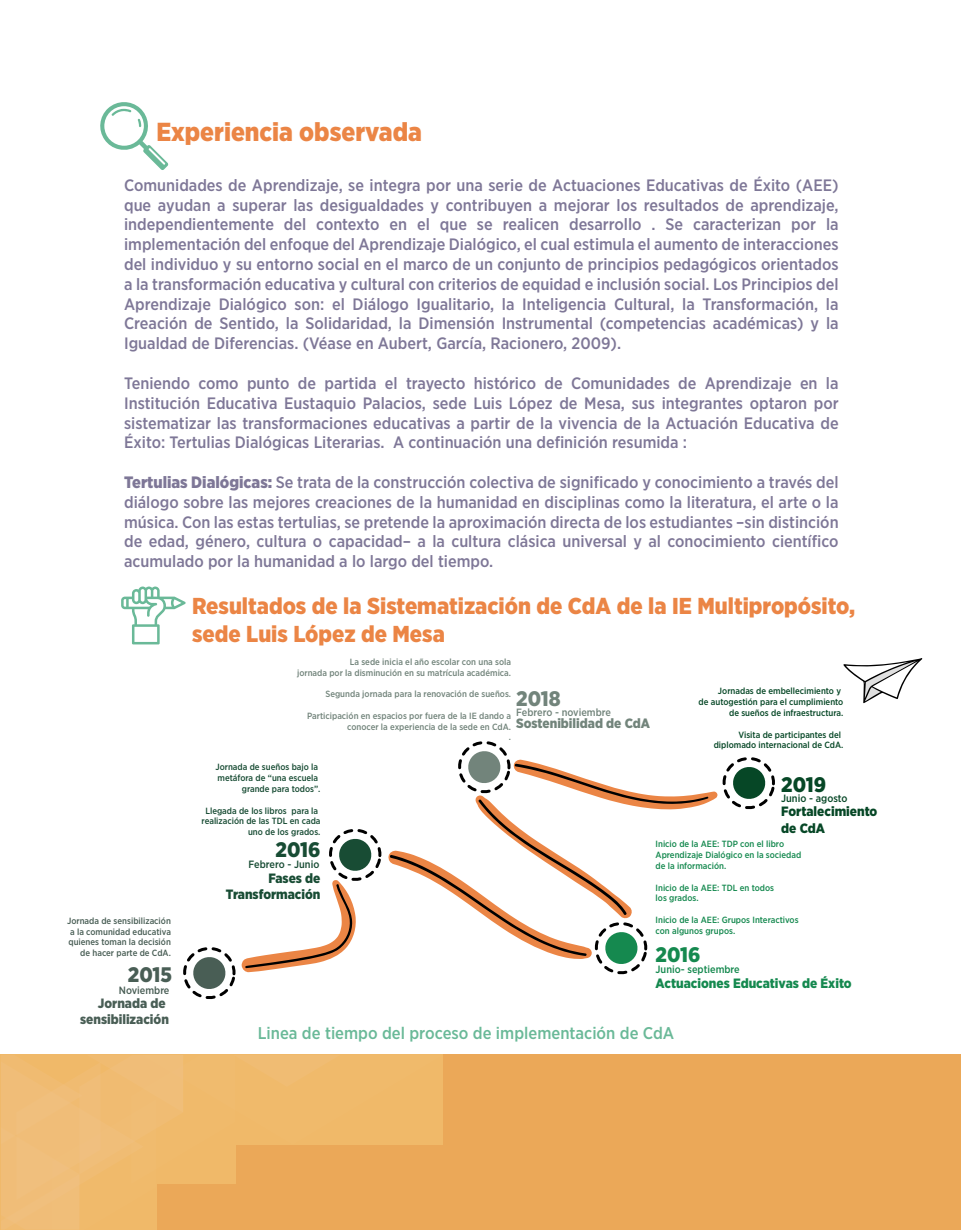
<style>
.page{position:relative;width:961px;height:1231px;background:#fff}
.page>*{position:absolute;margin:0;border:0;box-sizing:border-box;transform-origin:0 0}
.t1{font:900 26.1px "Gotham Narrow";color:#eb8545}
.t2{font:900 23.1px/27.6px "Gotham Narrow";color:#eb8545}
.t3{font:900 21px "Gotham Narrow";color:#495e55}
.t4{font:900 21px "Gotham Narrow";color:#184c34}
.t5{font:900 21px "Gotham Narrow";color:#15894f}
.t6{font:900 21px "Gotham Narrow";color:#72847b}
.t7{font:900 21px "Gotham Narrow";color:#064726}
.t8{font:500 16.95px "Gotham Narrow";color:#6ab998}
.t9{font:500 16.5px/19.8px "Gotham Narrow";color:#7e7797;text-align:justify}
.t10{font:900 13.5px "Gotham Narrow";color:#15894f}
.t11{font:900 13.5px/16.2px "Gotham Narrow";color:#495e55;text-align:right}
.t12{font:900 13.5px/16.2px "Gotham Narrow";color:#184c34;text-align:right}
.t13{font:900 13.5px/16.2px "Gotham Narrow";color:#064726}
.t14{font:900 13.5px "Gotham Narrow";color:#72847b}
.t15{font:500 10.5px "Gotham Narrow";color:#72847b}
.t16{font:500 10.5px "Gotham Narrow";color:#15894f}
.t17{font:500 10.5px "Gotham Narrow";color:#184c34}
.t18{font:500 10.5px "Gotham Narrow";color:#064726}
.t19{font:500 10.5px "Gotham Narrow";color:#495e55}
.t20{font:500 9px/10.8px "Gotham Narrow";color:#72847b;text-align:right}
.t21{font:500 9px/10.8px "Gotham Narrow";color:#15894f}
.t22{font:500 9px/10.8px "Gotham Narrow";color:#064726;text-align:right}
.t23{font:500 9px/10.8px "Gotham Narrow";color:#184c34;text-align:right}
.t24{font:500 9px/10.8px "Gotham Narrow";color:#495e55;text-align:right}
.s1{font-weight:900}
</style>
<div class="page">
<div style="left:1px;top:1054px;width:960px;height:176px;background:#eba858"></div>
<svg style="left:1px;top:1054px;width:442px;height:175px"></svg>
<svg style="left:100px;top:102px;width:68px;height:68px"></svg>
<svg style="left:121px;top:586px;width:65px;height:58px"></svg>
<svg style="left:843px;top:658px;width:79px;height:45px"></svg>
<svg style="left:183px;top:947px;width:53px;height:52px"></svg>
<svg style="left:245px;top:829px;width:137px;height:139px"></svg>
<svg style="left:389px;top:741px;width:320px;height:234px"></svg>
<svg style="left:722px;top:757px;width:53px;height:53px"></svg>
<h1 class="t1" style="left:156px;top:115px;width:267px">Experiencia observada</h1>
<p class="t9" style="left:124px;top:175px;width:716px">Comunidades de Aprendizaje, se integra por una serie de Actuaciones Educativas de Éxito (AEE) que ayudan a superar las desigualdades y contribuyen a mejorar los resultados de aprendizaje, independientemente del contexto en el que se realicen desarrollo . Se caracterizan por la implementación del enfoque del Aprendizaje Dialógico, el cual estimula el aumento de interacciones del individuo y su entorno social en el marco de un conjunto de principios pedagógicos orientados a la transformación educativa y cultural con criterios de equidad e inclusión social. Los Principios del Aprendizaje Dialógico son: el Diálogo Igualitario, la Inteligencia Cultural, la Transformación, la Creación de Sentido, la Solidaridad, la Dimensión Instrumental (competencias académicas) y la Igualdad de Diferencias. (Véase en Aubert, García, Racionero, 2009).</p>
<p class="t9" style="left:124px;top:373px;width:716px">Teniendo como punto de partida el trayecto histórico de Comunidades de Aprendizaje en la Institución Educativa Eustaquio Palacios, sede Luis López de Mesa, sus integrantes optaron por sistematizar las transformaciones educativas a partir de la vivencia de la Actuación Educativa de Éxito: Tertulias Dialógicas Literarias. A continuación una definición resumida :</p>
<p class="t9" style="left:124px;top:472px;width:716px"><span class="s1">Tertulias Dialógicas:</span> Se trata de la construcción colectiva de significado y conocimiento a través del diálogo sobre las mejores creaciones de la humanidad en disciplinas como la literatura, el arte o la música. Con las estas tertulias, se pretende la aproximación directa de los estudiantes –sin distinción de edad, género, cultura o capacidad– a la cultura clásica universal y al conocimiento científico acumulado por la humanidad a lo largo del tiempo.</p>
<h2 class="t2" style="left:192px;top:592px;width:664px">Resultados de la Sistematización de CdA de la IE Multipropósito, sede Luis López de Mesa</h2>
<p class="t24" style="left:67px;top:915px;width:105px">Jornada de sensibilización a la comunidad educativa quienes toman la decisión de hacer parte de CdA.</p>
<p class="t3" style="left:128px;top:961px;width:46px">2015</p>
<p class="t19" style="left:119px;top:983px;width:52px">Noviembre</p>
<p class="t11" style="left:80px;top:995px;width:90px">Jornada de sensibilización</p>
<p class="t20" style="left:297px;top:656px;width:216px">La sede inicia el año escolar con una sola<br>jornada por la disminución en su matrícula académica.</p>
<p class="t20" style="left:325px;top:688px;width:187px">Segunda jornada para la renovación de sueños.</p>
<p class="t20" style="left:307px;top:710px;width:206px">Participación en espacios por fuera de la IE dando a conocer la experiencia de la sede en CdA.<br>.</p>
<p class="t6" style="left:516px;top:684px;width:46px">2018</p>
<p class="t15" style="left:516px;top:706px;width:96px">Febrero - noviembre</p>
<p class="t14" style="left:516px;top:714px;width:135px">Sostenibilidad de CdA</p>
<p class="t23" style="left:215px;top:761px;width:107px">Jornada de sueños bajo la metáfora de “una escuela grande para todos”.</p>
<p class="t23" style="left:201px;top:805px;width:120px">Llegada de los libros para la realización de las TDL en cada uno de los grados.</p>
<p class="t22" style="left:698px;top:685px;width:146px">Jornadas de embellecimiento y<br>de autogestión para el cumplimiento de sueños de infraestructura.</p>
<p class="t22" style="left:713px;top:729px;width:131px">Visita de participantes del diplomado internacional de CdA.</p>
<p class="t7" style="left:781px;top:770px;width:46px">2019</p>
<p class="t18" style="left:781px;top:792px;width:68px">Junio - agosto</p>
<p class="t13" style="left:781px;top:803px;width:98px">Fortalecimiento de CdA</p>
<p class="t4" style="left:275px;top:836px;width:46px">2016</p>
<p class="t17" style="left:248px;top:858px;width:72px">Febrero - Junio</p>
<p class="t12" style="left:226px;top:869px;width:96px">Fases de<br>Transformación</p>
<p class="t21" style="left:655px;top:838px;width:147px">Inicio de la AEE: TDP con el libro<br>Aprendizaje Dialógico en la sociedad de la información.</p>
<p class="t21" style="left:655px;top:882px;width:120px">Inicio de la AEE: TDL en todos los grados.</p>
<p class="t21" style="left:655px;top:914px;width:144px">Inicio de la AEE: Grupos Interactivos con algunos grupos.</p>
<p class="t5" style="left:655px;top:940px;width:46px">2016</p>
<p class="t16" style="left:655px;top:962px;width:86px">Junio- septiembre</p>
<p class="t10" style="left:655px;top:973px;width:198px">Actuaciones Educativas de Éxito</p>
<p class="t8" style="left:258px;top:1022px;width:418px">Linea de tiempo del proceso de implementación de CdA</p>
</div>
